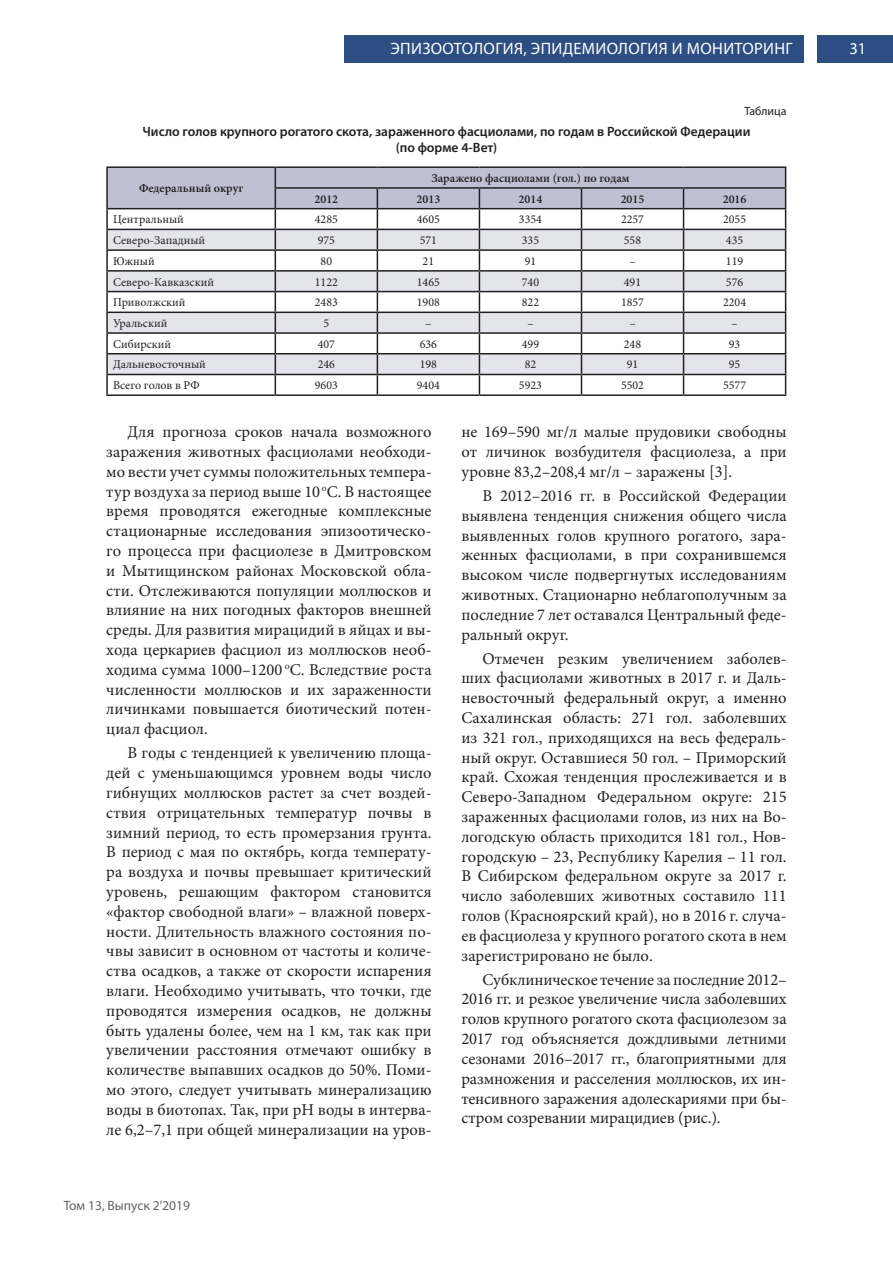
<style>
.page{position:relative;width:893px;height:1263px;background:#fff}
.page>*{position:absolute;margin:0;border:0;box-sizing:border-box;transform-origin:0 0}
.t1{font:16.5px/19.8px "Minion Pro";color:#231f20;text-align:justify}
.t2{font:16.5px "Myriad Pro";letter-spacing:.02em;color:#fffefc}
.t3{font:16.5px "Myriad Pro";color:#fff}
.t4{font:600 13.5px/16.2px "Myriad Pro";color:#231f20;text-align:center}
.t5{font:13.5px "Myriad Pro";color:#636366}
.t6{font:12px "Minion Pro";color:#231f20}
.t7{font:600 12px "Minion Pro";color:#231f20}
.t8{font:12px "Myriad Pro";color:#231f20}
</style>
<div class="page">
<div style="left:817px;top:36px;width:76px;height:27px;background:#2d4e82"></div>
<div style="left:344px;top:36px;width:459px;height:27px;background:#2d4e82"></div>
<hr style="left:106px;top:166px;width:169px;height:2px;background:#231f20">
<hr style="left:275px;top:166px;width:102px;height:2px;background:#231f20">
<hr style="left:377px;top:166px;width:102px;height:2px;background:#231f20">
<hr style="left:479px;top:166px;width:102px;height:2px;background:#231f20">
<hr style="left:581px;top:166px;width:103px;height:2px;background:#231f20">
<hr style="left:684px;top:166px;width:102px;height:2px;background:#231f20">
<svg style="left:106px;top:167px;width:680px;height:227px"></svg>
<hr style="left:106px;top:394px;width:169px;height:2px;background:#231f20">
<hr style="left:275px;top:394px;width:102px;height:2px;background:#231f20">
<hr style="left:377px;top:394px;width:102px;height:2px;background:#231f20">
<hr style="left:479px;top:394px;width:102px;height:2px;background:#231f20">
<hr style="left:581px;top:394px;width:103px;height:2px;background:#231f20">
<hr style="left:684px;top:394px;width:102px;height:2px;background:#231f20">
<p class="t2" style="left:391px;top:39px;width:404px">ЭПИЗООТОЛОГИЯ, ЭПИДЕМИОЛОГИЯ И МОНИТОРИНГ</p>
<p class="t8" style="left:744px;top:104px;width:44px">Таблица</p>
<p class="t4" style="left:143px;top:123px;width:609px">Число голов крупного рогатого скота, зараженного фасциолами, по годам в Российской Федерации (по форме 4-Вет)</p>
<p class="t7" style="left:139px;top:180px;width:106px">Федеральный округ</p>
<p class="t7" style="left:431px;top:170px;width:200px">Заражено фасциолами (гол.) по годам</p>
<p class="t7" style="left:315px;top:191px;width:25px">2012</p>
<p class="t7" style="left:417px;top:191px;width:25px">2013</p>
<p class="t7" style="left:519px;top:191px;width:25px">2014</p>
<p class="t7" style="left:621px;top:191px;width:25px">2015</p>
<p class="t7" style="left:723px;top:191px;width:25px">2016</p>
<p class="t6" style="left:113px;top:212px;width:72px">Центральный</p>
<p class="t6" style="left:315px;top:212px;width:25px">4285</p>
<p class="t6" style="left:417px;top:212px;width:25px">4605</p>
<p class="t6" style="left:519px;top:212px;width:25px">3354</p>
<p class="t6" style="left:621px;top:212px;width:25px">2257</p>
<p class="t6" style="left:723px;top:212px;width:25px">2055</p>
<p class="t6" style="left:113px;top:232px;width:94px">Северо-Западный</p>
<p class="t6" style="left:318px;top:232px;width:19px">975</p>
<p class="t6" style="left:420px;top:232px;width:19px">571</p>
<p class="t6" style="left:522px;top:232px;width:19px">335</p>
<p class="t6" style="left:624px;top:232px;width:19px">558</p>
<p class="t6" style="left:726px;top:232px;width:19px">435</p>
<p class="t6" style="left:113px;top:253px;width:43px">Южный</p>
<p class="t6" style="left:321px;top:253px;width:13px">80</p>
<p class="t6" style="left:423px;top:253px;width:13px">21</p>
<p class="t6" style="left:525px;top:253px;width:13px">91</p>
<p class="t6" style="left:629px;top:253px;width:8px">–</p>
<p class="t6" style="left:726px;top:253px;width:19px">119</p>
<p class="t6" style="left:113px;top:274px;width:102px">Северо-Кавказский</p>
<p class="t6" style="left:315px;top:274px;width:25px">1122</p>
<p class="t6" style="left:417px;top:274px;width:25px">1465</p>
<p class="t6" style="left:522px;top:274px;width:19px">740</p>
<p class="t6" style="left:624px;top:274px;width:19px">491</p>
<p class="t6" style="left:726px;top:274px;width:19px">576</p>
<p class="t6" style="left:113px;top:294px;width:74px">Приволжский</p>
<p class="t6" style="left:315px;top:294px;width:25px">2483</p>
<p class="t6" style="left:417px;top:294px;width:25px">1908</p>
<p class="t6" style="left:522px;top:294px;width:19px">822</p>
<p class="t6" style="left:621px;top:294px;width:25px">1857</p>
<p class="t6" style="left:723px;top:294px;width:25px">2204</p>
<p class="t6" style="left:113px;top:315px;width:56px">Уральский</p>
<p class="t6" style="left:323px;top:315px;width:7px">5</p>
<p class="t6" style="left:425px;top:315px;width:8px">–</p>
<p class="t6" style="left:527px;top:315px;width:8px">–</p>
<p class="t6" style="left:629px;top:315px;width:8px">–</p>
<p class="t6" style="left:731px;top:315px;width:8px">–</p>
<p class="t6" style="left:113px;top:336px;width:60px">Сибирский</p>
<p class="t6" style="left:318px;top:336px;width:19px">407</p>
<p class="t6" style="left:420px;top:336px;width:19px">636</p>
<p class="t6" style="left:522px;top:336px;width:19px">499</p>
<p class="t6" style="left:624px;top:336px;width:19px">248</p>
<p class="t6" style="left:729px;top:336px;width:13px">93</p>
<p class="t6" style="left:113px;top:357px;width:94px">Дальневосточный</p>
<p class="t6" style="left:318px;top:357px;width:19px">246</p>
<p class="t6" style="left:420px;top:357px;width:19px">198</p>
<p class="t6" style="left:525px;top:357px;width:13px">82</p>
<p class="t6" style="left:627px;top:357px;width:13px">91</p>
<p class="t6" style="left:729px;top:357px;width:13px">95</p>
<p class="t6" style="left:113px;top:377px;width:88px">Всего голов в РФ</p>
<p class="t6" style="left:315px;top:377px;width:25px">9603</p>
<p class="t6" style="left:417px;top:377px;width:25px">9404</p>
<p class="t6" style="left:519px;top:377px;width:25px">5923</p>
<p class="t6" style="left:621px;top:377px;width:25px">5502</p>
<p class="t6" style="left:723px;top:377px;width:25px">5577</p>
<p class="t1" style="left:106px;top:422px;width:327px;text-indent:21px">Для прогноза сроков начала возможного заражения животных фасциолами необходи&shy;мо вести учет суммы положительных темпера&shy;тур воздуха за период выше 10 <sup>о</sup>С. В настоящее время проводятся ежегодные комплексные стационарные исследования эпизоотическо&shy;го процесса при фасциолезе в Дмитровском и Мытищинском районах Московской обла&shy;сти. Отслеживаются популяции моллюсков и влияние на них погодных факторов внешней среды. Для развития мирацидий в яйцах и вы&shy;хода церкариев фасциол из моллюсков необ&shy;ходима сумма 1000–1200 <sup>о</sup>С. Вследствие роста численности моллюсков и их зараженности личинками повышается биотический потен&shy;циал фасциол.</p>
<p class="t1" style="left:106px;top:743px;width:327px;text-indent:21px">В годы с тенденцией к увеличению площа&shy;дей с уменьшающимся уровнем воды число гибнущих моллюсков растет за счет воздей&shy;ствия отрицательных температур почвы в зимний период, то есть промерзания грунта.<br>В период с мая по октябрь, когда температу&shy;ра воздуха и почвы превышает критический уровень, решающим фактором становится «фактор свободной влаги» – влажной поверх&shy;ности. Длительность влажного состояния по&shy;чвы зависит в основном от частоты и количе&shy;ства осадков, а также от скорости испарения влаги. Необходимо учитывать, что точки, где проводятся измерения осадков, не должны быть удалены более, чем на 1 км, так как при увеличении расстояния отмечают ошибку в количестве выпавших осадков до 50%. Поми&shy;мо этого, следует учитывать минерализацию воды в биотопах. Так, при рН воды в интерва&shy;ле 6,2–7,1 при общей минерализации на уров-</p>
<p class="t1" style="left:461px;top:422px;width:327px">не 169–590 мг/л малые прудовики свободны от личинок возбудителя фасциолеза, а при уровне 83,2–208,4 мг/л – заражены [3].</p>
<p class="t1" style="left:461px;top:486px;width:327px;text-indent:21px">В 2012–2016 гг. в Российской Федерации выявлена тенденция снижения общего числа выявленных голов крупного рогатого, зара&shy;женных фасциолами, в при сохранившемся высоком числе подвергнутых исследованиям животных. Стационарно неблагополучным за последние 7 лет оставался Центральный феде&shy;ральный округ.</p>
<p class="t1" style="left:461px;top:648px;width:327px;text-indent:21px">Отмечен резким увеличением заболев&shy;ших фасциолами животных в 2017 г. и Даль&shy;невосточный федеральный округ, а именно Сахалинская область: 271 гол. заболевших из 321 гол., приходящихся на весь федераль&shy;ный округ. Оставшиеся 50 гол. – Приморский край. Схожая тенденция прослеживается и в Северо-Западном Федеральном округе: 215 зараженных фасциолами голов, из них на Во&shy;логодскую область приходится 181 гол., Нов&shy;городскую – 23, Республику Карелия – 11 гол.<br>В Сибирском федеральном округе за 2017 г. число заболевших животных составило 111 голов (Красноярский край), но в 2016 г. случа&shy;ев фасциолеза у крупного рогатого скота в нем зарегистрировано не было.</p>
<p class="t1" style="left:461px;top:969px;width:327px;text-indent:21px">Субклиническое течение за последние 2012– 2016 гг. и резкое увеличение числа заболевших голов крупного рогатого скота фасциолезом за 2017 год объясняется дождливыми летними сезонами 2016–2017 гг., благоприятными для размножения и расселения моллюсков, их ин&shy;тенсивного заражения адолескариями при бы&shy;стром созревании мирацидиев (рис.).</p>
<p class="t5" style="left:64px;top:1197px;width:128px">Том 13, Выпуск 2'2019</p>
<p class="t3" style="left:849px;top:39px;width:18px">31</p>
</div>
